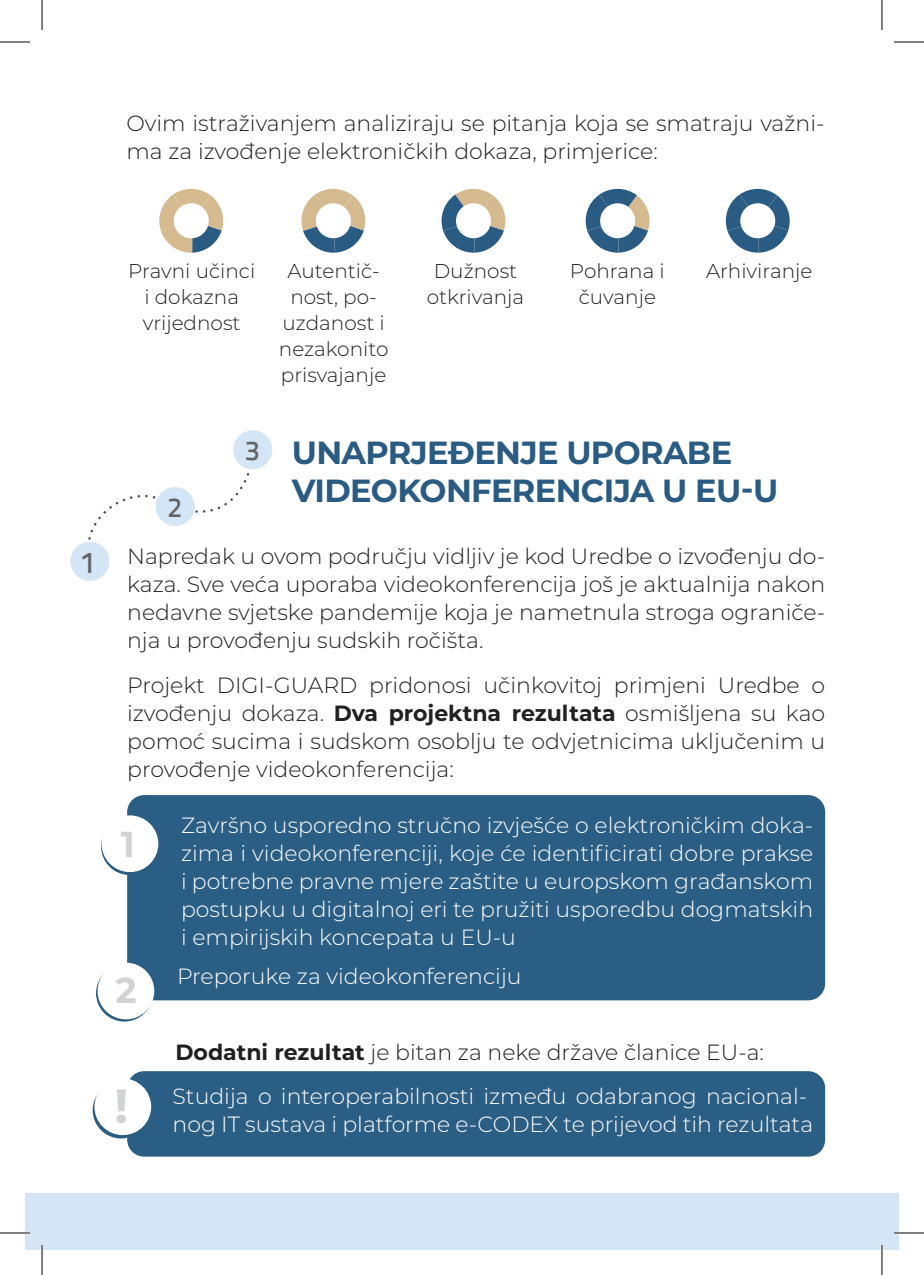
<style>
.page{position:relative;width:924px;height:1275px;background:#fff}
.page>*{position:absolute;margin:0;border:0;box-sizing:border-box;transform-origin:0 0}
.t1{font:700 48px "Montserrat";color:#d1d2d4}
.t2{font:700 36px "Montserrat";color:#d1d2d4}
.t3{font:700 32px/38.4px "Montserrat";letter-spacing:-.02em;color:#2a5b82}
.t4{font:500 30.2px "Titillium Text 22 L";color:#636366}
.t5{font:500 27.6px "Titillium Text 22 L";color:#636366}
.t6{font:300 22px/28px "Montserrat";color:#231f20;text-align:justify}
.t7{font:300 22px/28px "Montserrat";color:#fff;text-align:justify}
.t8{font:300 20px/26px "Montserrat";color:#231f20;text-align:center}
.s1{font-weight:700}
</style>
<div class="page">
<div style="left:25px;top:1193px;width:873px;height:57px;background:#d4e5f5"></div>
<svg style="left:159px;top:189px;width:64px;height:64px"></svg>
<svg style="left:301px;top:189px;width:64px;height:64px"></svg>
<svg style="left:725px;top:189px;width:64px;height:64px"></svg>
<svg style="left:585px;top:189px;width:64px;height:64px"></svg>
<svg style="left:441px;top:189px;width:64px;height:64px"></svg>
<div style="left:127px;top:795px;width:697px;height:205px;background:#2a5e84;border-radius:17px"></div>
<svg style="left:101px;top:818px;width:57px;height:57px"></svg>
<div style="left:101px;top:815px;width:57px;height:57px;background:#fff;border-radius:50%"></div>
<svg style="left:96px;top:965px;width:57px;height:56px"></svg>
<div style="left:97px;top:962px;width:57px;height:57px;background:#fff;border-radius:50%"></div>
<div style="left:127px;top:1071px;width:697px;height:85px;background:#2a5e84;border-radius:17px"></div>
<svg style="left:93px;top:1081px;width:56px;height:57px"></svg>
<div style="left:94px;top:1078px;width:57px;height:57px;background:#fff;border-radius:50%"></div>
<svg style="left:88px;top:494px;width:68px;height:50px"></svg>
<div style="left:70px;top:542px;width:39px;height:39px;background:#d4e5f5;border-radius:50%"></div>
<div style="left:155px;top:487px;width:39px;height:39px;background:#d4e5f5;border-radius:50%"></div>
<div style="left:233px;top:430px;width:39px;height:39px;background:#d4e5f5;border-radius:50%"></div>
<hr style="left:0;top:1231px;width:30px;height:3px;background:#fff">
<hr style="left:893px;top:1231px;width:30px;height:3px;background:#fff">
<hr style="left:41px;top:1245px;width:2px;height:30px;background:#fff">
<hr style="left:880px;top:1245px;width:2px;height:30px;background:#fff">
<hr style="left:0;top:42px;width:30px;height:1px;background:#000">
<hr style="left:893px;top:42px;width:30px;height:1px;background:#000">
<hr style="left:0;top:1232px;width:30px;height:1px;background:#000">
<hr style="left:893px;top:1232px;width:30px;height:1px;background:#000">
<hr style="left:42px;top:0;width:1px;height:30px;background:#000">
<hr style="left:42px;top:1245px;width:1px;height:30px;background:#000">
<hr style="left:881px;top:0;width:1px;height:30px;background:#000">
<hr style="left:881px;top:1245px;width:1px;height:30px;background:#000">
<svg style="left:182px;top:442px;width:76px;height:77px"></svg>
<p class="t6" style="left:126px;top:109px;width:699px">Ovim istraživanjem analiziraju se pitanja koja se smatraju važni&shy;ma za izvođenje elektroničkih dokaza, primjerice:</p>
<h3 class="t4" style="left:80px;top:539px;width:18px">1</h3>
<p class="t8" style="left:128px;top:257px;width:128px">Pravni učinci i dokazna vrijednost</p>
<p class="t8" style="left:279px;top:257px;width:111px">Autentič&shy;nost, po&shy;uzdanost i nezakonito prisvajanje</p>
<p class="t8" style="left:426px;top:257px;width:99px">Dužnost otkrivanja</p>
<p class="t8" style="left:569px;top:257px;width:96px">Pohrana i čuvanje</p>
<p class="t8" style="left:705px;top:257px;width:108px">Arhiviranje</p>
<p class="t5" style="left:167px;top:486px;width:16px">2</p>
<h3 class="t3" style="left:291px;top:432px;width:488px">UNAPRJEĐENJE UPORABE<br>VIDEOKONFERENCIJA U EU-U</h3>
<p class="t6" style="left:127px;top:542px;width:699px">Napredak u ovom području vidljiv je kod Uredbe o izvođenju do&shy;kaza. Sve veća uporaba videokonferencija još je aktualnija nakon nedavne svjetske pandemije koja je nametnula stroga ograniče&shy;nja u provođenju sudskih ročišta.</p>
<p class="t6" style="left:127px;top:671px;width:699px">Projekt DIGI-GUARD pridonosi učinkovitoj primjeni Uredbe o izvođenju dokaza. <span class="s1">Dva projektna rezultata</span> osmišljena su kao pomoć sucima i sudskom osoblju te odvjetnicima uključenim u provođenje videokonferencija:</p>
<p class="t7" style="left:181px;top:810px;width:633px">Završno usporedno stručno izvješće o elektroničkim doka&shy;zima i videokonferenciji, koje će identificirati dobre prakse i potrebne pravne mjere zaštite u europskom građanskom postupku u digitalnoj eri te pružiti usporedbu dogmatskih i empirijskih koncepata u EU-u</p>
<p class="t7" style="left:177px;top:961px;width:346px">Preporuke za videokonferenciju</p>
<h2 class="t2" style="left:121px;top:818px;width:16px">1</h2>
<h2 class="t2" style="left:115px;top:963px;width:23px">2</h2>
<h1 class="t1" style="left:114px;top:1071px;width:15px">!</h1>
<p class="t6" style="left:175px;top:1037px;width:589px"><span class="s1">Dodatni rezultat</span> je bitan za neke države članice EU-a:</p>
<p class="t7" style="left:172px;top:1081px;width:641px">Studija o interoperabilnosti između odabranog nacional&shy;nog IT sustava i platforme e-CODEX te prijevod tih rezultata</p>
</div>
